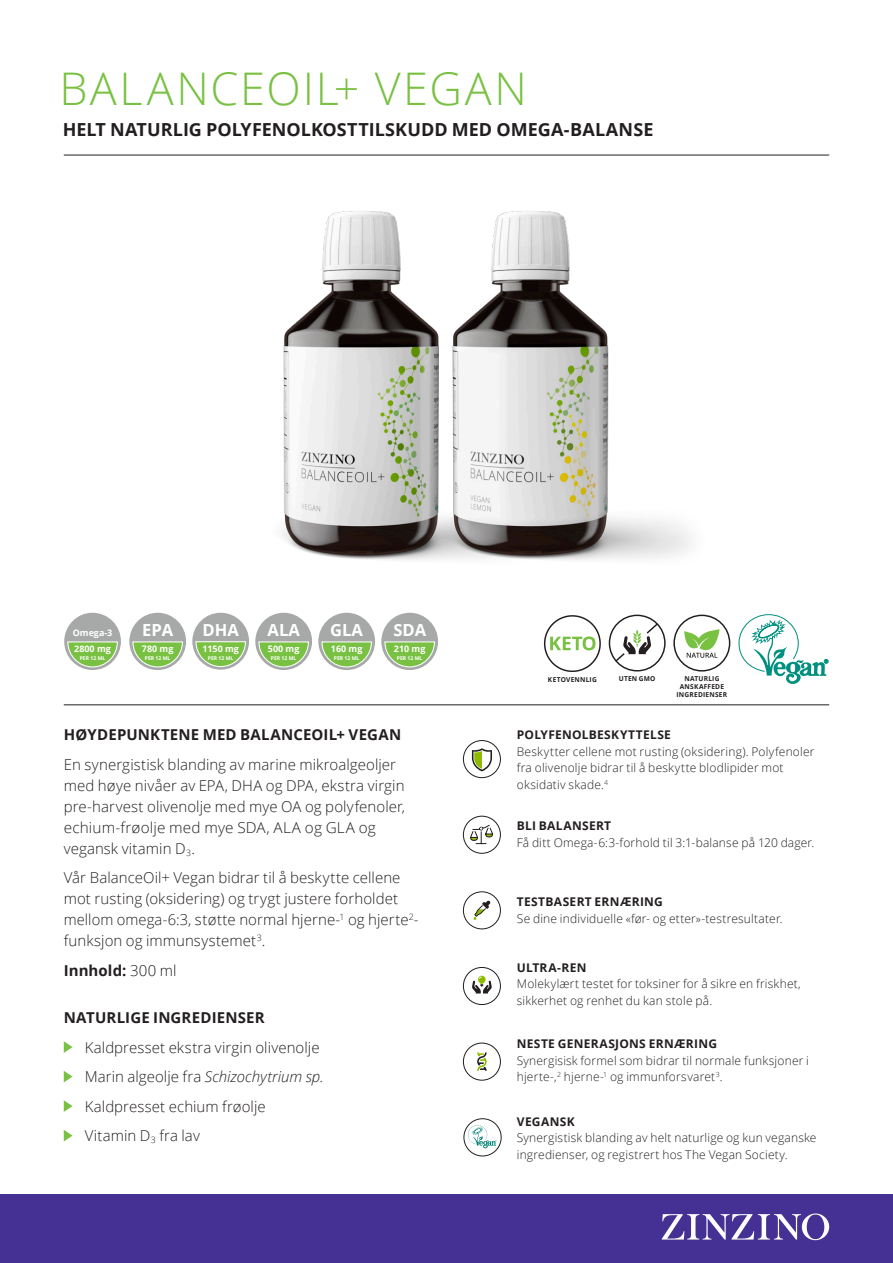
<style>
.page{position:relative;width:893px;height:1263px;background:#fff}
.page>*{position:absolute;margin:0;border:0;box-sizing:border-box;transform-origin:0 0}
.t1{font:300 45px "Open Sans";letter-spacing:.05em;color:#79c142}
.t2{font:700 18px "Open Sans";color:#231f20}
.t3{font:700 16.8px "Open Sans";color:#fff}
.t4{font:700 16.65px "Open Sans";color:#fff}
.Brödtext_ingress_Lig{font:300 15px/21px "Open Sans";letter-spacing:.005em;color:#231f20}
.Punktlista_Light_10{font:300 15px "Open Sans";letter-spacing:.005em;color:#231f20}
.Brödtext_ingress_Lig-2{font:700 15px "Open Sans";letter-spacing:.01em;color:#231f20}
.Punktlista_Light_10-2{font:italic 300 15px "Open Sans";color:#231f20}
.Brödtext_Light_8_11{font:300 12px/16.5px "Open Sans";letter-spacing:.015em;color:#231f20}
.Brödtext_Light_8_11-2{font:700 12px "Open Sans";letter-spacing:.025em;color:#231f20}
.t5{font:700 9px "Open Sans";color:#fff}
.t6{font:700 6.75px/8.1px "Open Sans";letter-spacing:.035em;color:#231f20;text-align:center}
.t7{font:700 5.1px "Open Sans";color:#fff}
.s1{font-weight:300}
.s2{font-style:normal}
</style>
<div class="page">
<div style="left:0;top:1194px;width:893px;height:69px;background:#443193"></div>
<svg style="left:662px;top:1213px;width:167px;height:27px"></svg>
<svg style="left:738px;top:614px;width:90px;height:70px"></svg>
<div style="left:64px;top:613px;width:57px;height:57px;background:#a7a9a9;border-radius:50%"></div>
<svg style="left:67px;top:641px;width:51px;height:27px"></svg>
<div style="left:129px;top:613px;width:57px;height:57px;background:#a7a9a9;border-radius:50%"></div>
<svg style="left:132px;top:641px;width:51px;height:27px"></svg>
<div style="left:192px;top:613px;width:57px;height:57px;background:#a7a9a9;border-radius:50%"></div>
<svg style="left:195px;top:641px;width:51px;height:27px"></svg>
<div style="left:255px;top:613px;width:57px;height:57px;background:#a7a9a9;border-radius:50%"></div>
<svg style="left:258px;top:641px;width:51px;height:27px"></svg>
<div style="left:318px;top:613px;width:57px;height:57px;background:#a7a9a9;border-radius:50%"></div>
<svg style="left:321px;top:641px;width:51px;height:27px"></svg>
<div style="left:381px;top:613px;width:57px;height:57px;background:#a7a9a9;border-radius:50%"></div>
<svg style="left:384px;top:641px;width:51px;height:27px"></svg>
<svg style="left:472px;top:748px;width:20px;height:23px"></svg>
<div style="left:463px;top:740px;width:38px;height:38px;border:1px solid #231f20;border-radius:50%"></div>
<svg style="left:470px;top:824px;width:24px;height:20px"></svg>
<div style="left:463px;top:816px;width:38px;height:38px;border:1px solid #231f20;border-radius:50%"></div>
<svg style="left:474px;top:901px;width:16px;height:19px"></svg>
<div style="left:463px;top:891px;width:38px;height:38px;border:1px solid #231f20;border-radius:50%"></div>
<svg style="left:477px;top:1052px;width:10px;height:19px"></svg>
<div style="left:463px;top:1042px;width:38px;height:39px;border:1px solid #231f20;border-radius:50%"></div>
<svg style="left:472px;top:975px;width:20px;height:18px"></svg>
<div style="left:463px;top:967px;width:38px;height:38px;border:1px solid #231f20;border-radius:50%"></div>
<hr style="left:64px;top:704px;width:765px;height:1px;background:#231f20">
<hr style="left:64px;top:155px;width:765px;height:1px;background:#231f20">
<svg style="left:463px;top:1118px;width:39px;height:39px"></svg>
<img style="left:172px;top:154px;width:547px;height:406px">
<svg style="left:614px;top:622px;width:46px;height:41px"></svg>
<div style="left:609px;top:615px;width:57px;height:56px;border:1px solid #231f20;border-radius:50%"></div>
<svg style="left:544px;top:615px;width:57px;height:57px"></svg>
<svg style="left:684px;top:629px;width:36px;height:29px"></svg>
<div style="left:673px;top:615px;width:57px;height:56px;border:1px solid #231f20;border-radius:50%"></div>
<svg style="left:64px;top:1041px;width:9px;height:12px"></svg>
<svg style="left:64px;top:1071px;width:9px;height:11px"></svg>
<svg style="left:64px;top:1100px;width:9px;height:12px"></svg>
<svg style="left:64px;top:1130px;width:9px;height:11px"></svg>
<p class="t1" style="left:60px;top:57px;width:469px">BALANCEOIL+ VEGAN</p>
<p class="t2" style="left:63px;top:117px;width:592px">HELT NATURLIG POLYFENOLKOSTTILSKUDD MED OMEGA-BALANSE</p>
<p class="t5" style="left:73px;top:627px;width:41px">Omega-3</p>
<p class="t3" style="left:142px;top:618px;width:33px">EPA</p>
<p class="t5" style="left:142px;top:642px;width:33px">780 mg</p>
<p class="t7" style="left:145px;top:654px;width:27px">PER 12 ML</p>
<p class="t5" style="left:74px;top:642px;width:38px">2800 mg</p>
<p class="t7" style="left:80px;top:654px;width:27px">PER 12 ML</p>
<p class="t4" style="left:202px;top:618px;width:38px">DHA</p>
<p class="t5" style="left:202px;top:642px;width:38px">1150 mg</p>
<p class="t7" style="left:208px;top:654px;width:27px">PER 12 ML</p>
<p class="t3" style="left:330px;top:618px;width:34px">GLA</p>
<p class="t3" style="left:268px;top:618px;width:34px">ALA</p>
<p class="t5" style="left:268px;top:642px;width:33px">500 mg</p>
<p class="t7" style="left:271px;top:654px;width:27px">PER 12 ML</p>
<p class="t7" style="left:335px;top:654px;width:24px">PER 8 ML</p>
<p class="t5" style="left:331px;top:642px;width:33px">160 mg</p>
<p class="t7" style="left:334px;top:654px;width:27px">PER 12 ML</p>
<p class="t3" style="left:393px;top:618px;width:34px">SDA</p>
<p class="t5" style="left:394px;top:642px;width:33px">210 mg</p>
<p class="t7" style="left:397px;top:654px;width:27px">PER 12 ML</p>
<p class="t7" style="left:398px;top:654px;width:24px">PER 8 ML</p>
<p class="Brödtext_ingress_Lig-2" style="left:64px;top:724px;width:339px">HØYDEPUNKTENE MED BALANCEOIL+ VEGAN</p>
<p class="Brödtext_ingress_Lig" style="left:64px;top:753px;width:343px">En synergistisk blanding av marine mikroalgeoljer med høye nivåer av EPA, DHA og DPA, ekstra virgin pre-harvest olivenolje med mye OA og polyfenoler, echium-frøolje med mye SDA, ALA og GLA og vegansk vitamin D<sub>3</sub>.</p>
<p class="Brödtext_ingress_Lig" style="left:64px;top:867px;width:356px">Vår BalanceOil+ Vegan bidrar til å beskytte cellene mot rusting (oksidering) og trygt justere forholdet mellom omega-6:3, støtte normal hjerne-<sup>1</sup> og hjerte<sup>2</sup>- funksjon og immunsystemet<sup>3</sup>.</p>
<p class="Brödtext_ingress_Lig-2" style="left:64px;top:960px;width:114px">Innhold: <span class="s1">300 ml</span></p>
<p class="Brödtext_ingress_Lig-2" style="left:64px;top:1007px;width:203px">NATURLIGE INGREDIENSER</p>
<p class="Punktlista_Light_10" style="left:85px;top:1037px;width:236px">Kaldpresset ekstra virgin olivenolje</p>
<p class="Punktlista_Light_10-2" style="left:85px;top:1067px;width:241px"><span class="s2">Marin algeolje fra</span> Schizochytrium sp.</p>
<p class="Punktlista_Light_10" style="left:85px;top:1096px;width:182px">Kaldpresset echium frøolje</p>
<p class="Punktlista_Light_10" style="left:85px;top:1126px;width:117px">Vitamin D<sub>3</sub> fra lav</p>
<p class="t6" style="left:548px;top:675px;width:50px">KETOVENNLIG</p>
<p class="t6" style="left:619px;top:674px;width:38px">UTEN GMO</p>
<p class="t6" style="left:677px;top:674px;width:52px">NATURLIG<br>ANSKAFFEDE<br>INGREDIENSER</p>
<p class="Brödtext_Light_8_11-2" style="left:517px;top:727px;width:156px">POLYFENOLBESKYTTELSE</p>
<p class="Brödtext_Light_8_11" style="left:517px;top:743px;width:299px">Beskytter cellene mot rusting (oksidering). Polyfenoler fra olivenolje bidrar til å beskytte blodlipider mot oksidativ skade.<sup>4</sup></p>
<p class="Brödtext_Light_8_11-2" style="left:517px;top:818px;width:96px">BLI BALANSERT</p>
<p class="Brödtext_Light_8_11" style="left:517px;top:834px;width:299px">Få ditt Omega-6:3-forhold til 3:1-balanse på 120 dager.</p>
<p class="Brödtext_Light_8_11-2" style="left:517px;top:893px;width:148px">TESTBASERT ERNÆRING</p>
<p class="Brödtext_Light_8_11" style="left:517px;top:910px;width:267px">Se dine individuelle «før- og etter»-testresultater.</p>
<p class="Brödtext_Light_8_11-2" style="left:517px;top:959px;width:71px">ULTRA-REN</p>
<p class="Brödtext_Light_8_11" style="left:517px;top:975px;width:286px">Molekylært testet for toksiner for å sikre en friskhet, sikkerhet og renhet du kan stole på.</p>
<p class="Brödtext_Light_8_11-2" style="left:517px;top:1035px;width:202px">NESTE GENERASJONS ERNÆRING</p>
<p class="Brödtext_Light_8_11" style="left:517px;top:1052px;width:294px">Synergisisk formel som bidrar til normale funksjoner i hjerte-,<sup>2</sup> hjerne-<sup>1</sup> og immunforsvaret<sup>3</sup>.</p>
<p class="Brödtext_Light_8_11-2" style="left:517px;top:1113px;width:59px">VEGANSK</p>
<p class="Brödtext_Light_8_11" style="left:517px;top:1129px;width:301px">Synergistisk blanding av helt naturlige og kun veganske ingredienser, og registrert hos The Vegan Society.</p>
</div>
